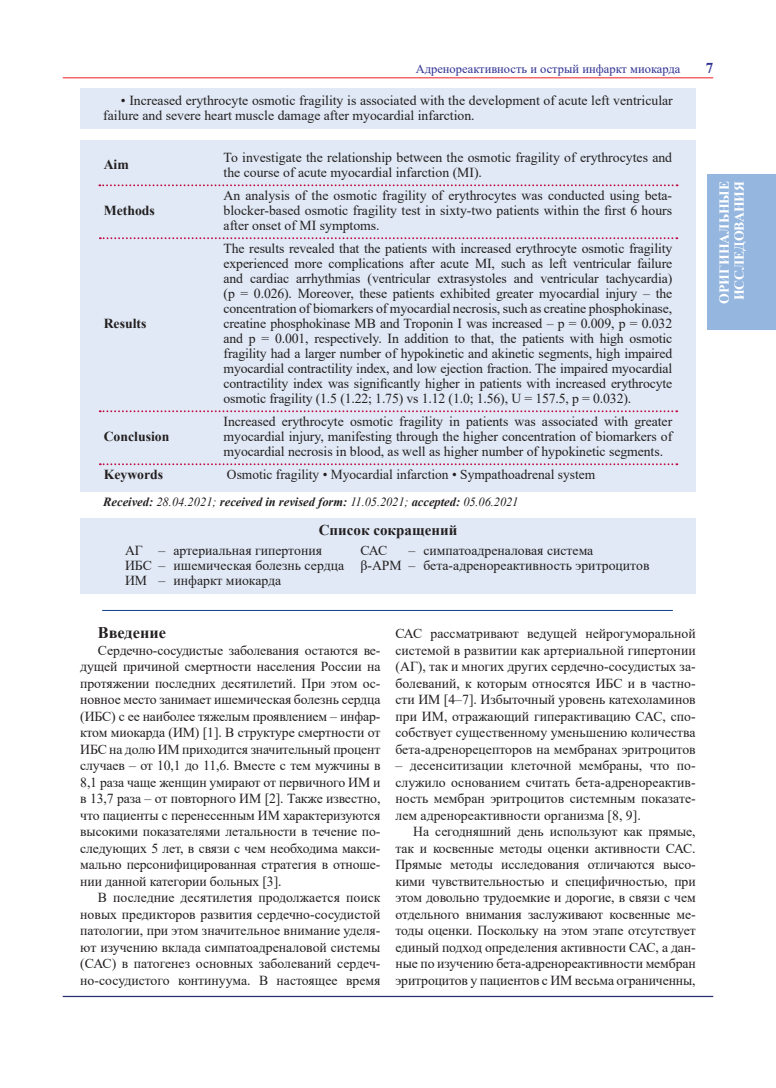
<style>
.page{position:relative;width:776px;height:1088px;background:#fff}
.page>*{position:absolute;margin:0;border:0;box-sizing:border-box;transform-origin:0 0}
.t1{font:700 16.25px "Times New Roman";color:#231f20}
.t2{font:700 15px "Times New Roman";color:#231f20}
.t3{font:700 15px "Times New Roman";color:#2e3092}
.t4{font:13.75px/16.5px "Times New Roman";color:#231f20;text-align:justify}
.t5{font:700 13.75px "Times New Roman";color:#231f20}
.t6{font:700 13.75px/15px "Times New Roman";color:#fff}
.t7{font:italic 700 12.5px "Times New Roman";color:#231f20}
.t8{font:12.5px "Times New Roman";color:#2e3092}
.s1{font-weight:400}
</style>
<div class="page">
<div style="left:707px;top:174px;width:69px;height:156px;background:#94b6df"></div>
<hr style="left:63px;top:78px;width:650px;height:1px;background:#ee1d23">
<hr style="left:63px;top:996px;width:650px;height:1px;background:#283071">
<div style="left:80px;top:140px;width:616px;height:352px;background:#e0e9f5"></div>
<svg style="left:99px;top:184px;width:579px;height:2px"></svg>
<svg style="left:100px;top:410px;width:577px;height:2px"></svg>
<svg style="left:100px;top:237px;width:577px;height:2px"></svg>
<svg style="left:100px;top:463px;width:577px;height:2px"></svg>
<hr style="left:102px;top:610px;width:571px;height:1px;background:#0f3d8c">
<div style="left:80px;top:517px;width:616px;height:76px;background:#e0e9f5"></div>
<div style="left:80px;top:89px;width:616px;height:40px;background:#e0e9f5"></div>
<p class="t8" style="left:416px;top:60px;width:266px">Адренореактивность и острый инфаркт миокарда</p>
<p class="t3" style="left:706px;top:57px;width:9px">7</p>
<p class="t4" style="left:103px;top:92px;width:571px;line-height:15px;text-indent:18px">• Increased erythrocyte osmotic fragility is associated with the development of acute left ventricular failure and severe heart muscle damage after myocardial infarction.</p>
<p class="t5" style="left:104px;top:155px;width:27px">Aim</p>
<p class="t4" style="left:224px;top:149px;width:450px;line-height:15px">To investigate the relationship between the osmotic fragility of erythrocytes and the course of acute myocardial infarction (MI).</p>
<p class="t5" style="left:104px;top:200px;width:53px">Methods</p>
<p class="t4" style="left:224px;top:187px;width:450px;line-height:15px">An analysis of the osmotic fragility of erythrocytes was conducted using beta&shy;blocker-based osmotic fragility test in sixty-two patients within the first 6 hours after onset of MI symptoms.</p>
<p class="t5" style="left:104px;top:313px;width:44px">Results</p>
<p class="t5" style="left:104px;top:426px;width:67px">Conclusion</p>
<p class="t4" style="left:224px;top:240px;width:450px;line-height:15px">The results revealed that the patients with increased erythrocyte osmotic fragility experienced more complications after acute MI, such as left ventricular failure and cardiac arrhythmias (ventricular extrasystoles and ventricular tachycardia) (p = 0.026). Moreover, these patients exhibited greater myocardial injury – the concentration of biomarkers of myocardial necrosis, such as creatine phosphokinase, creatine phosphokinase MB and Troponin I was increased – p = 0.009, p = 0.032 and p = 0.001, respectively. In addition to that, the patients with high osmotic fragility had a larger number of hypokinetic and akinetic segments, high impaired myocardial contractility index, and low ejection fraction. The impaired myocardial contractility index was significantly higher in patients with increased erythrocyte osmotic fragility (1.5 (1.22; 1.75) vs 1.12 (1.0; 1.56), U = 157.5, p = 0.032).</p>
<p class="t4" style="left:224px;top:413px;width:450px;line-height:15px">Increased erythrocyte osmotic fragility in patients was associated with greater myocardial injury, manifesting through the higher concentration of biomarkers of myocardial necrosis in blood, as well as higher number of hypokinetic segments.</p>
<p class="t5" style="left:104px;top:464px;width:61px">Keywords</p>
<p class="t4" style="left:227px;top:465px;width:370px">Osmotic fragility • Myocardial infarction • Sympathoadrenal system</p>
<p class="t7" style="left:103px;top:493px;width:417px">Received: <span class="s1">28.04.2021;</span> received in revised form: <span class="s1">11.05.2021;</span> accepted: <span class="s1">05.06.2021</span></p>
<p class="t2" style="left:319px;top:519px;width:140px">Список сокращений</p>
<p class="t4" style="left:125px;top:542px;width:28px;line-height:15px;text-align:left">АГ<br>ИБС<br>ИМ</p>
<p class="t4" style="left:158px;top:542px;width:8px;line-height:15px">– – –</p>
<p class="t4" style="left:173px;top:542px;width:172px;line-height:15px;text-align:left">артериальная гипертония ишемическая болезнь сердца инфаркт миокарда</p>
<p class="t4" style="left:360px;top:542px;width:43px;line-height:15px">САС β-АРМ</p>
<p class="t4" style="left:408px;top:542px;width:8px;line-height:15px">– –</p>
<p class="t4" style="left:423px;top:542px;width:228px;line-height:15px">симпатоадреналовая система бета-адренореактивность эритроцитов</p>
<p class="t1" style="left:98px;top:621px;width:69px">Введение</p>
<p class="t4" style="left:80px;top:641px;width:302px;text-indent:18px">Сердечно-сосудистые заболевания остаются ве&shy;дущей причиной смертности населения России на протяжении последних десятилетий. При этом ос&shy;новное место занимает ишемическая болезнь сердца (ИБС) с ее наиболее тяжелым проявлением – инфар&shy;ктом миокарда (ИМ) [1]. В структуре смертности от ИБС на долю ИМ приходится значительный процент случаев – от 10,1 до 11,6. Вместе с тем мужчины в 8,1 раза чаще женщин умирают от первичного ИМ и в 13,7 раза – от повторного ИМ [2]. Также известно, что пациенты с перенесенным ИМ характеризуются высокими показателями летальности в течение по&shy;следующих 5 лет, в связи с чем необходима макси&shy;мально персонифицированная стратегия в отноше&shy;нии данной категории больных [3].</p>
<p class="t4" style="left:80px;top:889px;width:302px;text-indent:18px">В последние десятилетия продолжается поиск новых предикторов развития сердечно-сосудистой патологии, при этом значительное внимание уделя&shy;ют изучению вклада симпатоадреналовой системы (САС) в патогенез основных заболеваний сердеч&shy;но-сосудистого континуума. В настоящее время</p>
<p class="t4" style="left:395px;top:625px;width:302px">САС рассматривают ведущей нейрогуморальной системой в развитии как артериальной гипертонии (АГ), так и многих других сердечно-сосудистых за&shy;болеваний, к которым относятся ИБС и в частно&shy;сти ИМ [4–7]. Избыточный уровень катехоламинов при ИМ, отражающий гиперактивацию САС, спо&shy;собствует существенному уменьшению количества бета-адренорецепторов на мембранах эритроцитов</p>
<p class="t4" style="left:395px;top:757px;width:302px">– десенситизации клеточной мембраны, что по&shy;служило основанием считать бета-адренореактив&shy;ность мембран эритроцитов системным показате&shy;лем адренореактивности организма [8, 9].</p>
<p class="t4" style="left:395px;top:823px;width:302px;text-indent:18px">На сегодняшний день используют как прямые, так и косвенные методы оценки активности САС.<br>Прямые методы исследования отличаются высо&shy;кими чувствительностью и специфичностью, при этом довольно трудоемкие и дорогие, в связи с чем отдельного внимания заслуживают косвенные ме&shy;тоды оценки. Поскольку на этом этапе отсутствует единый подход определения активности САС, а дан&shy;ные по изучению бета-адренореактивности мембран эритроцитов у пациентов с ИМ весьма ограниченны,</p>
<p class="t6" style="left:716px;top:304px;width:124px;rotate:-90deg">ОРИГИНАЛЬНЫЕ<br>ИССЛЕДОВАНИЯ</p>
</div>
